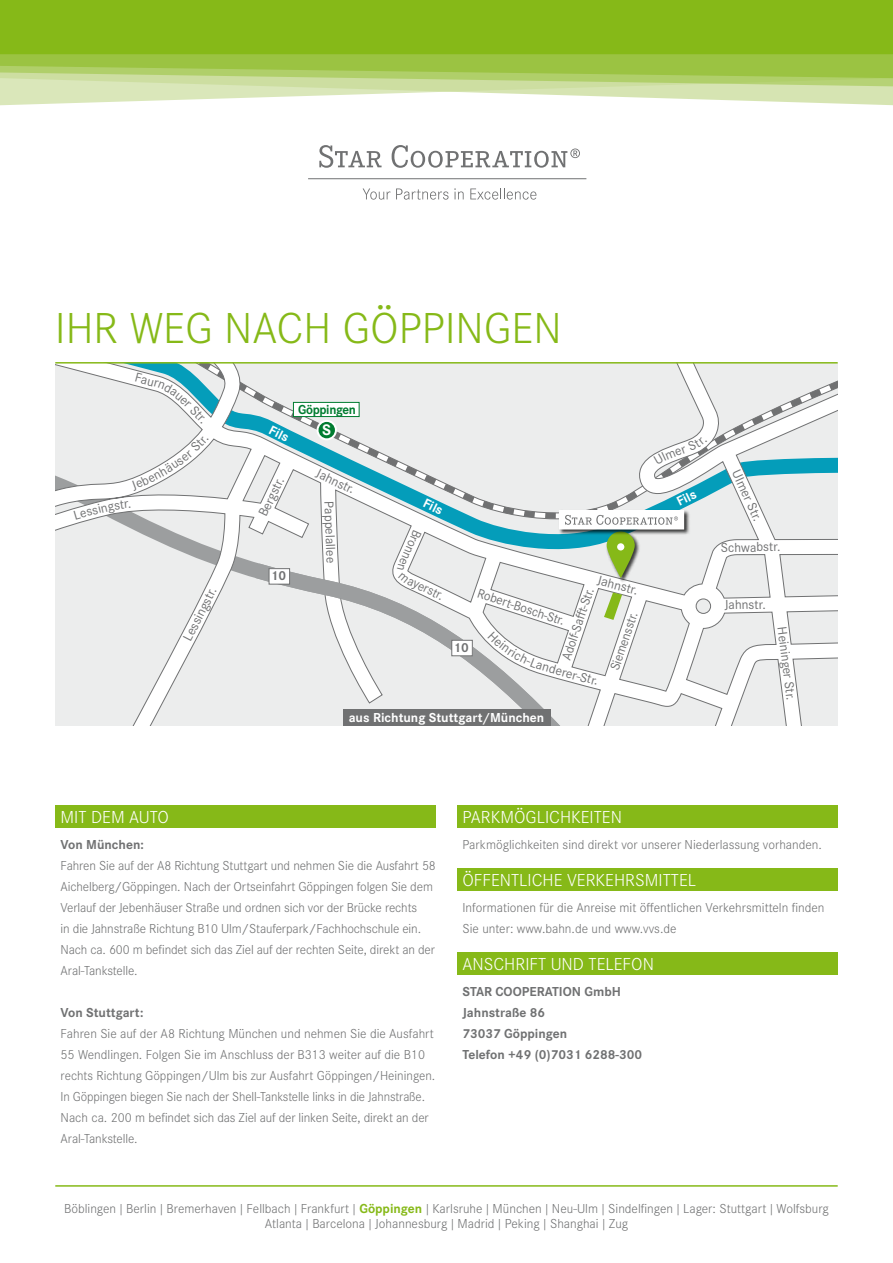
<style>
.page{position:relative;width:893px;height:1263px;background:#fff}
.page>*{position:absolute;margin:0;border:0;box-sizing:border-box;transform-origin:0 0}
.t1{font:300 45px "Corporate S";color:#86b918}
.t2{font:300 18px "Corporate S";color:#fff}
.t3{font:700 15.9px "Corporate S";color:#fff}
.t4{font:300 13.5px/21px "Corporate S";letter-spacing:-.005em;color:#707172}
.t5{font:13.5px "Corporate S";color:#707172}
.t6{font:700 13.5px/21px "Corporate S";color:#707172}
.t7{font:700 13.5px "Corporate S";color:#fff}
.t8{font:700 13.5px "Corporate S";letter-spacing:-.025em;color:#007c30;scale:.96 1}
.s1{font-weight:700;color:#86b918}
</style>
<div class="page">
<svg style="left:308px;top:364px;width:160px;height:188px;background:#d1e1e4"></svg>
<svg style="left:308px;top:552px;width:160px;height:174px;background:#e4e5e5"></svg>
<div style="left:452px;top:640px;width:20px;height:16px;background:#fff"></div>
<div style="left:451px;top:640px;width:22px;height:16px;border:1px solid #707172"></div>
<svg style="left:317px;top:420px;width:20px;height:20px"></svg>
<div style="left:293px;top:402px;width:66px;height:15px;background:#fff"></div>
<div style="left:293px;top:402px;width:67px;height:15px;border:1px solid #007c30"></div>
<div style="left:343px;top:709px;width:207px;height:17px;background:#707172"></div>
<svg style="left:0;top:87px;width:893px;height:19px;fill:#dae7ba"></svg>
<svg style="left:0;top:54px;width:893px;height:33px;background:#abcc62"></svg>
<div style="left:0;top:0;width:893px;height:54px;background:#86b918"></div>
<hr style="left:55px;top:362px;width:783px;height:2px;background:#86b918">
<hr style="left:55px;top:1185px;width:783px;height:2px;background:#86b918">
<div style="left:55px;top:805px;width:381px;height:23px;background:#86b918"></div>
<div style="left:457px;top:805px;width:381px;height:23px;background:#86b918"></div>
<div style="left:457px;top:868px;width:381px;height:23px;background:#86b918"></div>
<div style="left:457px;top:952px;width:381px;height:23px;background:#86b918"></div>
<svg style="left:319px;top:145px;width:63px;height:23px"></svg>
<svg style="left:392px;top:145px;width:188px;height:23px"></svg>
<svg style="left:363px;top:188px;width:27px;height:12px"></svg>
<svg style="left:396px;top:188px;width:52px;height:12px"></svg>
<svg style="left:454px;top:188px;width:10px;height:11px"></svg>
<svg style="left:470px;top:188px;width:66px;height:12px"></svg>
<hr style="left:308px;top:178px;width:278px;height:1px;background:#707172">
<svg style="left:397px;top:564px;width:28px;height:27px"></svg>
<svg style="left:320px;top:478px;width:62px;height:225px"></svg>
<svg style="left:55px;top:363px;width:253px;height:363px"></svg>
<svg style="left:468px;top:363px;width:370px;height:363px"></svg>
<h1 class="t1" style="left:55px;top:302px;width:508px">IHR WEG NACH GÖPPINGEN</h1>
<p class="t5" style="left:137px;top:370px;width:25px;rotate:15deg">Faur</p>
<p class="t5" style="left:183px;top:631px;width:46px;rotate:-63deg">essingst</p>
<p class="t7" style="left:273px;top:422px;width:22px;rotate:27deg">Fils</p>
<p class="t8" style="left:298px;top:402px;width:62px">Göppingen</p>
<p class="t3" style="left:322px;top:421px;width:10px">S</p>
<p class="t5" style="left:255px;top:512px;width:44px;rotate:-64deg">Bergstr.</p>
<p class="t6" style="left:271px;top:566px;width:17px">10</p>
<p class="t5" style="left:321px;top:465px;width:40px;rotate:26deg">Jahnstr</p>
<p class="t5" style="left:337px;top:508px;width:41px;rotate:88deg">appelal</p>
<p class="t7" style="left:427px;top:495px;width:22px;rotate:26deg">Fils</p>
<p class="t7" style="left:674px;top:495px;width:22px;rotate:-27deg">Fils</p>
<p class="t5" style="left:425px;top:534px;width:39px;rotate:114deg">Bronne</p>
<p class="t5" style="left:428px;top:580px;width:22px;rotate:26deg">rstr.</p>
<p class="t6" style="left:453px;top:637px;width:17px">10</p>
<p class="t5" style="left:480px;top:585px;width:92px;rotate:18deg">Robert-Bosch-Str.</p>
<p class="t5" style="left:558px;top:657px;width:77px;rotate:-71deg">Adolf-Saff t-Str.</p>
<p class="t5" style="left:564px;top:664px;width:36px;rotate:15deg">rer-Str</p>
<p class="t5" style="left:610px;top:575px;width:32px;rotate:14deg">hnstr.</p>
<p class="t5" style="left:607px;top:667px;width:62px;rotate:-71deg">Siemensstr.</p>
<p class="t7" style="left:349px;top:710px;width:197px">aus Richtung Stuttgart/München</p>
<p class="t5" style="left:743px;top:467px;width:56px;rotate:65deg">Ulmer Str.</p>
<p class="t5" style="left:721px;top:540px;width:61px;rotate:-1deg">Schwabstr.</p>
<p class="t5" style="left:724px;top:597px;width:43px;rotate:-1deg">Jahnstr.</p>
<p class="t5" style="left:790px;top:626px;width:76px;rotate:83deg">Heininger Str.</p>
<h2 class="t2" style="left:61px;top:807px;width:110px">MIT DEM AUTO</h2>
<h2 class="t2" style="left:462px;top:807px;width:161px">PARKMÖGLICHKEITEN</h2>
<p class="t6" style="left:61px;top:834px;width:85px">Von München:</p>
<p class="t4" style="left:61px;top:855px;width:377px">Fahren Sie auf der A8 Richtung Stuttgart und nehmen Sie die Ausfahrt 58<br>Aichelberg/Göppingen. Nach der Ortseinfahrt Göppingen folgen Sie dem Verlauf der Jebenhäuser Straße und ordnen sich vor der Brücke rechts<br>in die Jahnstraße Richtung B10 Ulm/Stauferpark/Fachhochschule ein.<br>Nach ca. 600 m befindet sich das Ziel auf der rechten Seite, direkt an der Aral-Tankstelle.</p>
<p class="t6" style="left:61px;top:1002px;width:84px">Von Stuttgart:</p>
<p class="t4" style="left:61px;top:1023px;width:376px">Fahren Sie auf der A8 Richtung München und nehmen Sie die Ausfahrt 55 Wendlingen. Folgen Sie im Anschluss der B313 weiter auf die B10 rechts Richtung Göppingen/Ulm bis zur Ausfahrt Göppingen/Heiningen.<br>In Göppingen biegen Sie nach der Shell-Tankstelle links in die Jahnstraße.<br>Nach ca. 200 m befindet sich das Ziel auf der linken Seite, direkt an der Aral-Tankstelle.</p>
<p class="t4" style="left:462px;top:834px;width:361px">Parkmöglichkeiten sind direkt vor unserer Niederlassung vorhanden.</p>
<h2 class="t2" style="left:462px;top:870px;width:235px">ÖFFENTLICHE VERKEHRSMITTEL</h2>
<p class="t4" style="left:462px;top:897px;width:364px">Informationen für die Anreise mit öffentlichen Verkehrsmitteln finden<br>Sie unter: www.bahn.de und www.vvs.de</p>
<h2 class="t2" style="left:462px;top:954px;width:193px">ANSCHRIFT UND TELEFON</h2>
<p class="t6" style="left:462px;top:981px;width:181px">STAR COOPERATION GmbH<br>Jahnstraße 86<br>73037 Göppingen<br>Telefon +49 (0)7031 6288-300</p>
<p class="t4" style="left:64px;top:1201px;width:766px;line-height:15px;text-align:center">Böblingen |Berlin|Bremerhaven|Fellbach| Frankfurt |<span class="s1">Göppingen</span>|Karlsruhe |München |Neu-Ulm|Sindelfingen| Lager: Stuttgart |Wolfsburg<br>Atlanta|Barcelona| Johannesburg |Madrid |Peking |Shanghai |Zug</p>
</div>
